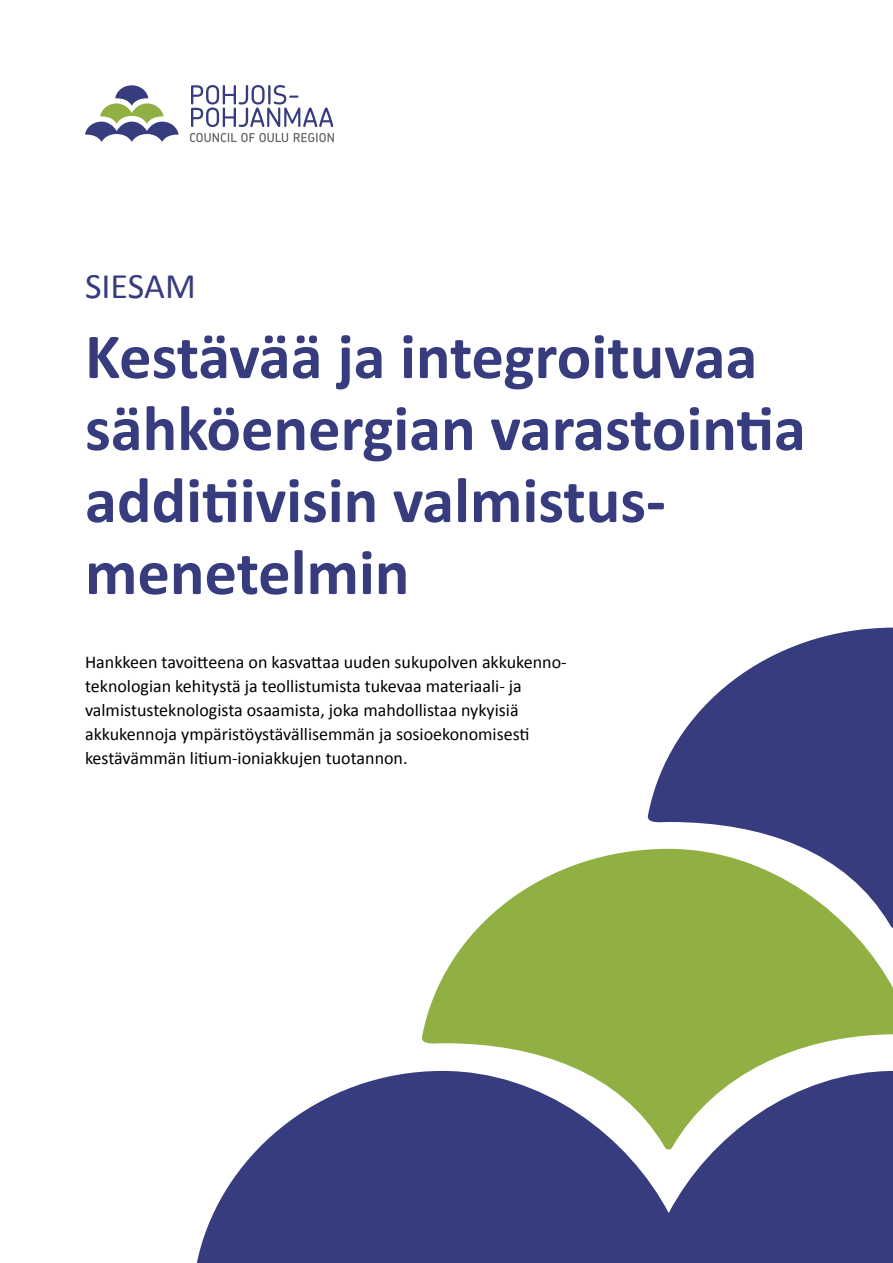
<style>
.page{position:relative;width:893px;height:1263px;background:#fff}
.page>*{position:absolute;margin:0;border:0;box-sizing:border-box;transform-origin:0 0}
.t1{font:700 64.5px/72px "Calibri";color:#363c7d}
.t2{font:36px "Calibri";color:#363c7d}
.t3{font:18px/24px "Calibri";color:#000}
</style>
<div class="page">
<svg style="left:647px;top:628px;width:246px;height:221px;fill:#363c7d"></svg>
<svg style="left:196px;top:1071px;width:697px;height:192px;fill:#363c7d"></svg>
<svg style="left:421px;top:849px;width:472px;height:300px;fill:#90b043"></svg>
<svg style="left:85px;top:85px;width:94px;height:57px"></svg>
<svg style="left:191px;top:85px;width:142px;height:42px"></svg>
<svg style="left:190px;top:133px;width:144px;height:9px"></svg>
<h2 class="t2" style="left:85px;top:261px;width:112px">SIESAM</h2>
<h1 class="t1" style="left:85px;top:318px;width:722px">Kestävää ja integroituvaa sähköenergian varastointia additiivisin valmistus&shy;menetelmin</h1>
<p class="t3" style="left:85px;top:650px;width:483px">Hankkeen tavoitteena on kasvattaa uuden sukupolven akkukenno&shy;teknologian kehitystä ja teollistumista tukevaa materiaali- ja valmistusteknologista osaamista, joka mahdollistaa nykyisiä akkukennoja ympäristöystävällisemmän ja sosioekonomisesti kestävämmän litium-ioniakkujen tuotannon.</p>
</div>
